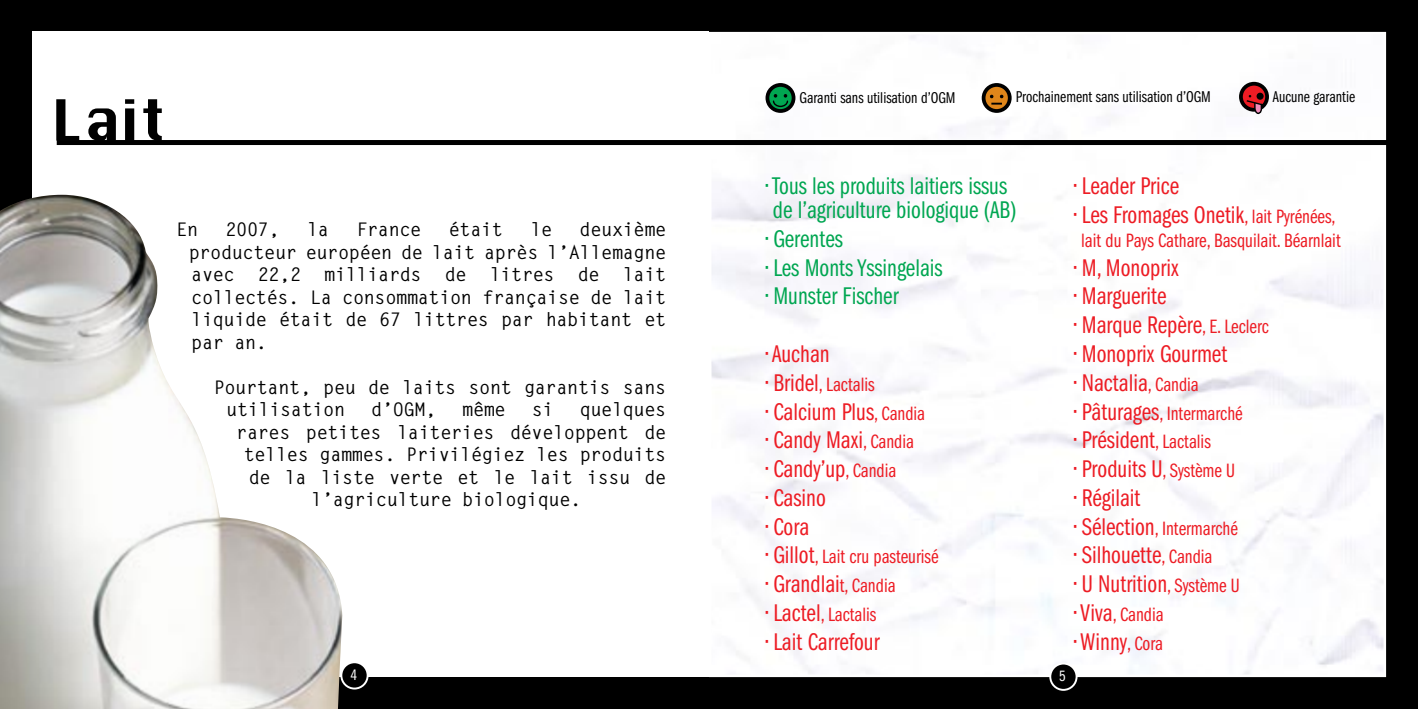
<style>
.page{position:relative;width:1418px;height:709px;background:#fff}
.page>*{position:absolute;margin:0;border:0;box-sizing:border-box;transform-origin:0 0}
.t1{font:25px "ITC Franklin Gothic Std Bk Cp";color:#ed1c24}
.t2{font:25px/23.8px "ITC Franklin Gothic Std Bk Cp";color:#00a651}
.t3{font:20px "ITC Franklin Gothic Std Bk Cp";color:#ed1c24}
.t4{font:700 18.75px/22.5px "Letter Gothic Std";letter-spacing:-.025em;color:#000;text-align:justify}
.t5{font:16.25px "ITC Franklin Gothic Std Bk Cp";color:#000}
.t6{font:15.5px "ITC Franklin Gothic Std Bk Cp";color:#fff}
.s1{font-size:25px}
.s2{font-size:20px}
</style>
<div class="page">
<div style="left:0;top:0;width:709px;height:709px;background:#000"></div>
<div style="left:32px;top:32px;width:712px;height:645px;background:#fff"></div>
<img style="left:0;top:195px;width:342px;height:514px">
<div style="left:57px;top:140px;width:652px;height:5px;background:#000"></div>
<svg style="left:56px;top:99px;width:106px;height:41px"></svg>
<div style="left:341px;top:662px;width:26px;height:26px;background:#000;border-radius:50%"></div>
<div style="left:340px;top:661px;width:28px;height:28px;border:2px solid #fff;border-radius:50%"></div>
<div style="left:709px;top:0;width:708px;height:709px;background:#000"></div>
<img style="left:712px;top:35px;width:670px;height:639px">
<div style="left:709px;top:140px;width:692px;height:5px;background:#000"></div>
<svg style="left:767px;top:85px;width:26px;height:26px"></svg>
<div style="left:765px;top:83px;width:30px;height:30px;border:4px solid #000;border-radius:50%"></div>
<svg style="left:772px;top:94px;width:16px;height:14px"></svg>
<svg style="left:983px;top:85px;width:26px;height:26px"></svg>
<div style="left:981px;top:83px;width:30px;height:30px;border:4px solid #000;border-radius:50%"></div>
<svg style="left:990px;top:95px;width:13px;height:10px"></svg>
<svg style="left:1240px;top:84px;width:26px;height:26px"></svg>
<div style="left:1238px;top:82px;width:30px;height:30px;border:4px solid #000;border-radius:50%"></div>
<svg style="left:1244px;top:31px;width:22px;height:84px;background:#d3afb1"></svg>
<div style="left:1050px;top:663px;width:26px;height:27px;background:#000;border-radius:50%"></div>
<div style="left:1049px;top:662px;width:28px;height:29px;border:2px solid #fff;border-radius:50%"></div>
<p class="t4" style="left:176px;top:218px;width:24px">En</p>
<p class="t4" style="left:225px;top:218px;width:56px">2007,</p>
<p class="t4" style="left:307px;top:218px;width:24px">la</p>
<p class="t4" style="left:356px;top:218px;width:67px">France</p>
<p class="t4" style="left:449px;top:218px;width:56px">était</p>
<p class="t4" style="left:530px;top:218px;width:24px">le</p>
<p class="t4" style="left:189px;top:218px;width:479px;text-indent:391px">deuxième producteur européen de lait après l’Allemagne avec 22,2 milliards de litres de lait collectés. La consommation française de lait liquide était de 67 littres par habitant et par an.</p>
<p class="t4" style="left:226px;top:376px;width:442px;text-indent:-13px">Pourtant, peu de laits sont garantis sans utilisation</p>
<p class="t4" style="left:371px;top:398px;width:67px">d’OGM,</p>
<p class="t4" style="left:462px;top:398px;width:45px">même</p>
<p class="t4" style="left:532px;top:398px;width:24px">si</p>
<p class="t4" style="left:579px;top:398px;width:88px">quelques</p>
<p class="t4" style="left:236px;top:421px;width:432px">rares petites laiteries développent de</p>
<p class="t4" style="left:244px;top:443px;width:424px">telles gammes. Privilégiez les produits</p>
<p class="t4" style="left:249px;top:466px;width:419px">de la liste verte et le lait issu de</p>
<p class="t4" style="left:311px;top:488px;width:272px">l’agriculture biologique.</p>
<p class="t6" style="left:350px;top:666px;width:8px">4</p>
<p class="t5" style="left:799px;top:88px;width:157px">Garanti sans utilisation d’OGM</p>
<p class="t5" style="left:1015px;top:88px;width:197px">Prochainement sans utilisation d’OGM</p>
<p class="t5" style="left:1272px;top:88px;width:84px">Aucune garantie</p>
<h1 class="t2" style="left:765px;top:175px;width:252px">• Tous les produits laitiers issus de l’agriculture biologique (AB)</h1>
<h1 class="t2" style="left:765px;top:227px;width:79px">• Gerentes</h1>
<h1 class="t2" style="left:765px;top:256px;width:178px">• Les Monts Yssingelais</h1>
<h1 class="t2" style="left:765px;top:285px;width:134px">• Munster Fischer</h1>
<h1 class="t1" style="left:765px;top:340px;width:65px">• Auchan</h1>
<p class="t3" style="left:765px;top:373px;width:110px"><span class="s1">• Bridel</span>, Lactalis</p>
<h1 class="t1" style="left:765px;top:397px;width:161px">• Calcium Plus<span class="s2">, Candia</span></h1>
<h1 class="t1" style="left:765px;top:426px;width:150px">• Candy Maxi<span class="s2">, Candia</span></h1>
<h1 class="t1" style="left:765px;top:455px;width:132px">• Candy’up<span class="s2">, Candia</span></h1>
<h1 class="t1" style="left:765px;top:484px;width:62px">• Casino</h1>
<h1 class="t1" style="left:765px;top:512px;width:45px">• Cora</h1>
<p class="t3" style="left:765px;top:546px;width:174px"><span class="s1">• Gillot</span>, Lait cru pasteurisé</p>
<h1 class="t1" style="left:765px;top:570px;width:131px">• Grandlai<span class="s2">t, Candia</span></h1>
<p class="t3" style="left:765px;top:603px;width:112px"><span class="s1">• Lactel</span>, Lactalis</p>
<h1 class="t1" style="left:765px;top:627px;width:115px">• Lait Carrefour</h1>
<p class="t6" style="left:1059px;top:667px;width:8px">5</p>
<h1 class="t1" style="left:1074px;top:172px;width:106px">• Leader Price</h1>
<h1 class="t1" style="left:1074px;top:201px;width:263px">• Les Fromages Onetik<span class="s2">, lait Pyrénées,</span></h1>
<p class="t3" style="left:1081px;top:229px;width:261px">lait du Pays Cathare, Basquilait. Béarnlait</p>
<h1 class="t1" style="left:1074px;top:254px;width:106px">• M, Monoprix</h1>
<h1 class="t1" style="left:1074px;top:282px;width:94px">• Marguerite</h1>
<h1 class="t1" style="left:1074px;top:311px;width:196px">• Marque Repère<span class="s2">, E. Leclerc</span></h1>
<h1 class="t1" style="left:1074px;top:340px;width:155px">• Monoprix Gourmet</h1>
<h1 class="t1" style="left:1074px;top:369px;width:126px">• Nactalia<span class="s2">, Candia</span></h1>
<p class="t3" style="left:1074px;top:402px;width:170px"><span class="s1">• Pâturages</span>, Intermarché</p>
<h1 class="t1" style="left:1074px;top:426px;width:138px">• Président<span class="s2">, Lactalis</span></h1>
<h1 class="t1" style="left:1074px;top:455px;width:162px">• Produits U<span class="s2">, Système U</span></h1>
<h1 class="t1" style="left:1074px;top:484px;width:68px">• Régilait</h1>
<p class="t3" style="left:1074px;top:517px;width:165px"><span class="s1">• Sélection</span>, Intermarché</p>
<h1 class="t1" style="left:1074px;top:541px;width:140px">• Silhouette<span class="s2">, Candia</span></h1>
<h1 class="t1" style="left:1074px;top:570px;width:167px">• U Nutrition<span class="s2">, Système U</span></h1>
<p class="t3" style="left:1074px;top:603px;width:91px"><span class="s1">• Viva</span>, Candia</p>
<h1 class="t1" style="left:1074px;top:627px;width:90px">• Winny<span class="s2">, Cora</span></h1>
</div>
